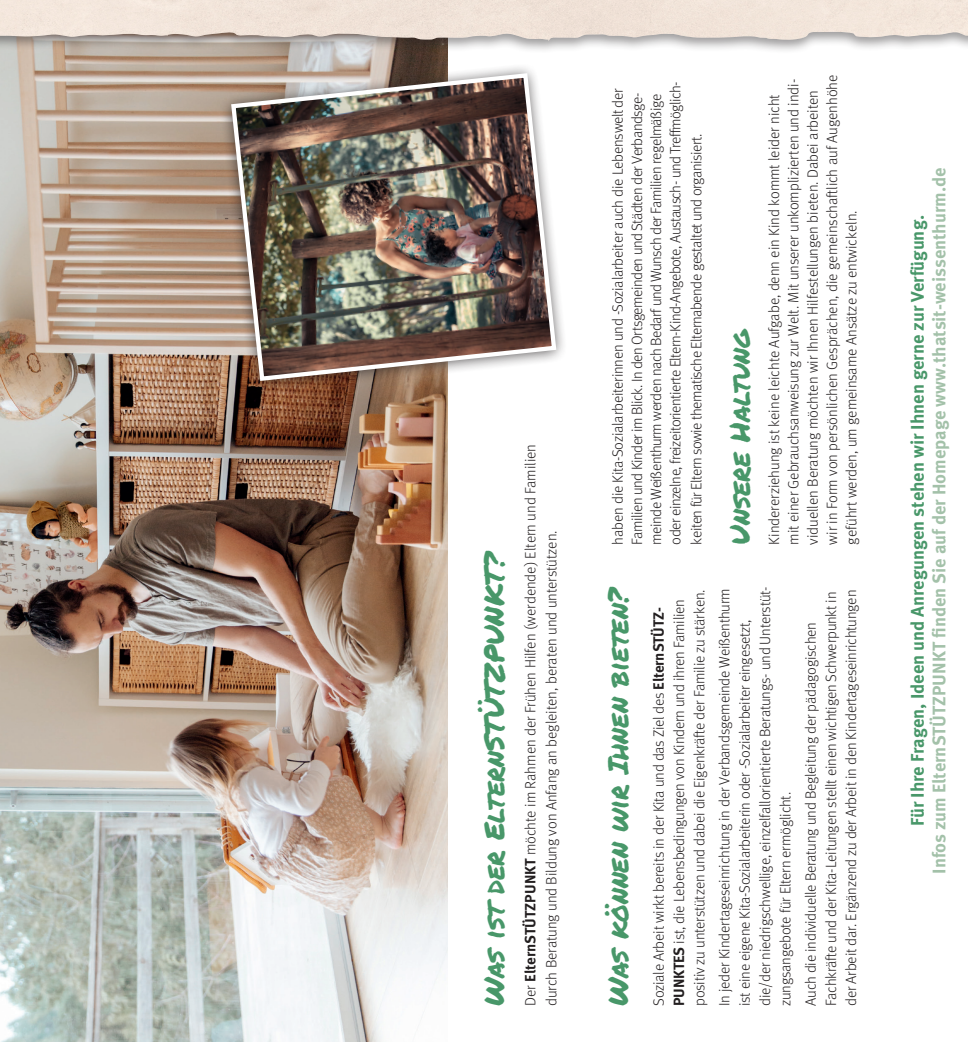
<style>
.page{position:relative;width:968px;height:1042px;background:#fff}
.page>*{position:absolute;margin:0;border:0;box-sizing:border-box;transform-origin:0 0}
.t1{font:28px "Permanent Marker";letter-spacing:-.005em;color:#489769}
.t2{font:700 18.2px "Meta Pro";color:#a3c1a9}
.t3{font:700 18.2px "Meta Pro";color:#489769}
.t4{font:300 14.88px/20.3px "Meta Pro";letter-spacing:-.01em;color:#231f20}
.t5{font:300 14.88px/19.2px "Meta Pro";letter-spacing:-.03em;color:#231f20}
.s1{font-weight:700}
</style>
<div class="page">
<img style="left:0;top:54px;width:447px;height:988px">
<div style="left:0;top:0;width:967px;height:54px;background:#231f20;opacity:.45"></div>
<img style="left:0;top:0;width:967px;height:41px">
<svg style="left:216px;top:59px;width:347px;height:336px"></svg>
<img style="left:229px;top:71px;width:329px;height:312px">
<h1 class="t1" style="left:473px;top:1006px;width:457px;rotate:-90deg">Was ist der ElternSTÜTZPUNKT?</h1>
<p class="t4" style="left:519px;top:1006px;width:563px;line-height:21px;rotate:-90deg">Der <span class="s1">ElternSTÜTZPUNKT</span> möchte im Rahmen der Frühen Hilfen (werdende) Eltern und Familien durch Beratung und Bildung von Anfang an begleiten, beraten und unterstützen.</p>
<p class="t5" style="left:607px;top:544px;width:465px;rotate:-90deg">haben die Kita-Sozialarbeiterinnen und -Sozialarbeiter auch die Lebenswelt der Familien und Kinder im Blick. In den Ortsgemeinden und Städten der Verbandsge&shy;meinde Weißenthurm werden nach Bedarf und Wunsch der Familien regelmäßige oder einzelne, freizeitorientierte Eltern-Kind-Angebote, Austausch- und Treffmöglich-</p>
<p class="t5" style="left:686px;top:544px;width:412px;rotate:-90deg">keiten für Eltern sowie thematische Elternabende gestaltet und organisiert.</p>
<h1 class="t1" style="left:719px;top:544px;width:218px;rotate:-90deg">Unsere Haltung</h1>
<p class="t4" style="left:763px;top:544px;width:471px;line-height:19.2px;rotate:-90deg">Kindererziehung ist keine leichte Aufgabe, denn ein Kind kommt leider nicht mit einer Gebrauchsanweisung zur Welt. Mit unserer unkomplizierten und indi&shy;viduellen Beratung möchten wir Ihnen Hilfestellungen bieten. Dabei arbeiten wir in Form von persönlichen Gesprächen, die gemeinschaftlich auf Augenhöhe geführt werden, um gemeinsame Ansätze zu entwickeln.</p>
<h1 class="t1" style="left:597px;top:1006px;width:421px;rotate:-90deg">Was können wir Ihnen bieten?</h1>
<p class="t4" style="left:647px;top:1006px;width:418px;rotate:-90deg">Soziale Arbeit wirkt bereits in der Kita und das Ziel des <span class="s1">ElternSTÜTZ-<br>PUNKTES</span> ist, die Lebensbedingungen von Kindern und ihren Familien positiv zu unterstützen und dabei die Eigenkräfte der Familie zu stärken.</p>
<p class="t4" style="left:713px;top:1006px;width:421px;rotate:-90deg">In jeder Kindertageseinrichtung in der Verbandsgemeinde Weißenthurm ist eine eigene Kita-Sozialarbeiterin oder -Sozialarbeiter eingesetzt, die/der niedrigschwellige, einzelfallorientierte Beratungs- und Unterstüt&shy;zungsangebote für Eltern ermöglicht.</p>
<p class="t4" style="left:799px;top:1006px;width:418px;rotate:-90deg">Auch die individuelle Beratung und Begleitung der pädagogischen<br>Fachkräfte und der Kita-Leitungen stellt einen wichtigen Schwerpunkt in der Arbeit dar. Ergänzend zu der Arbeit in den Kindertageseinrichtungen</p>
<p class="t2" style="left:924px;top:873px;width:708px;rotate:-90deg">Infos zum ElternSTÜTZPUNKT finden Sie auf der Homepage www.thatsit-weissenthurm.de</p>
<p class="t3" style="left:903px;top:826px;width:612px;rotate:-90deg">Für Ihre Fragen, Ideen und Anregungen stehen wir Ihnen gerne zur Verfügung.</p>
</div>
